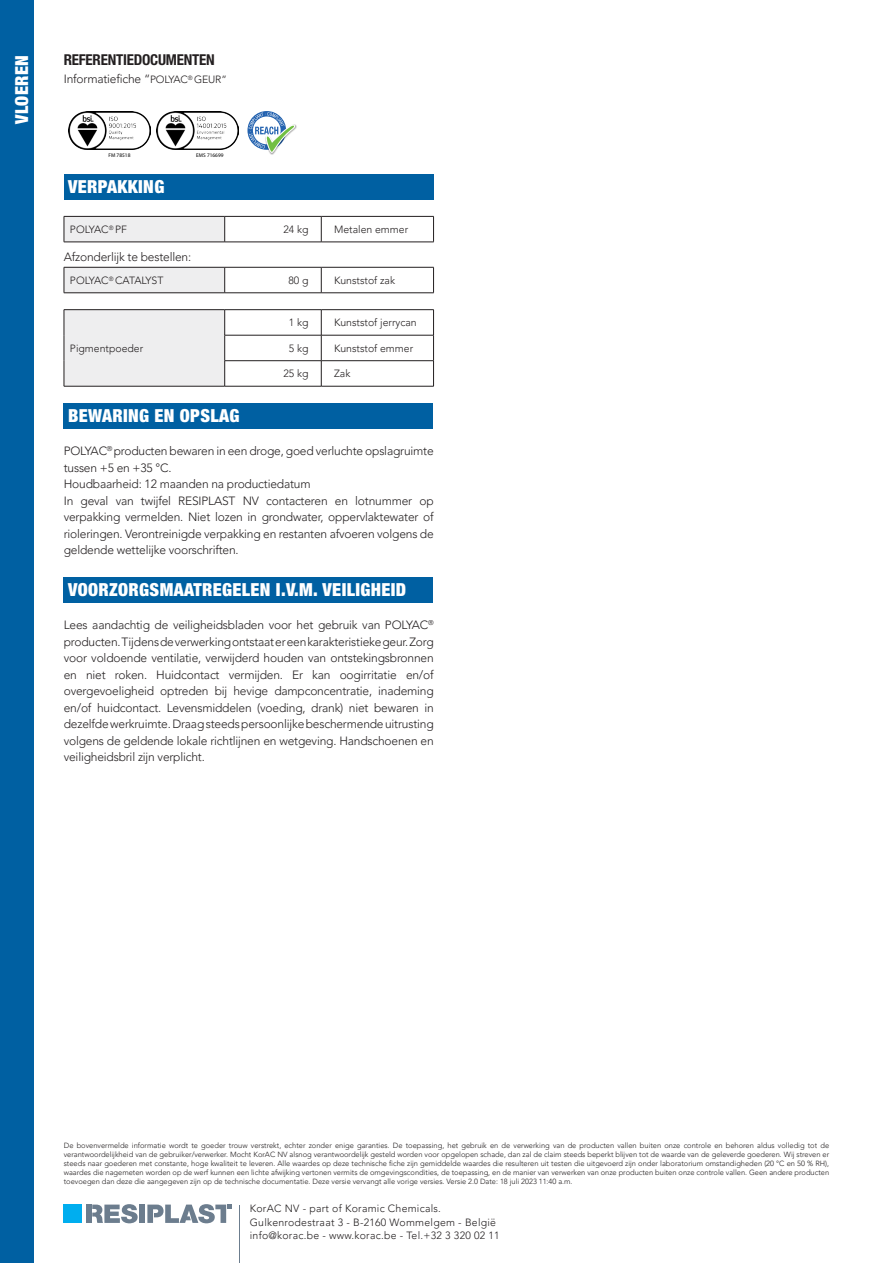
<style>
.page{position:relative;width:893px;height:1263px;background:#fff}
.page>*{position:absolute;margin:0;border:0;box-sizing:border-box;transform-origin:0 0}
.BODY_TEXT{font:900 condensed 18px "Helvetica Neue LT Std";letter-spacing:.02em;color:#fff}
.TItle_niv_2{font:700 condensed 15px "Helvetica Neue LT Std";letter-spacing:-.015em;color:#231f20}
.BODY_TEXT-2{font:300 12px/16.5px "Avenir LT Pro";letter-spacing:-.015em;color:#231f20;text-align:justify}
.t1{font:300 10.5px/13.5px "Avenir LT Pro";letter-spacing:.025em;color:#231f20}
.t2{font:300 10.5px "Avenir LT Pro";color:#231f20}
.Body_7{font:300 7.5px/9px "Avenir LT Pro";color:#231f20;text-align:justify}
.t3{font:5.4px "Myriad Pro";color:#000}
.s1{font-size:10.5px}
</style>
<div class="page">
<div style="left:0;top:0;width:34px;height:1263px;background:#0060a2"></div>
<hr style="left:240px;top:1205px;width:1px;height:58px;background:#6c7d8e">
<div style="left:139px;top:1204px;width:6px;height:19px;background:#6c7d8e"></div>
<div style="left:86px;top:1204px;width:5px;height:19px;background:#6c7d8e"></div>
<svg style="left:92px;top:1204px;width:46px;height:19px"></svg>
<svg style="left:147px;top:1204px;width:84px;height:19px"></svg>
<div style="left:64px;top:1204px;width:18px;height:19px;background:#00aeef"></div>
<img style="left:68px;top:111px;width:83px;height:38px">
<img style="left:157px;top:111px;width:82px;height:38px">
<img style="left:270px;top:124px;width:27px;height:31px">
<svg style="left:247px;top:111px;width:48px;height:42px"></svg>
<div style="left:64px;top:174px;width:369px;height:26px;background:#0060a2"></div>
<div style="left:64px;top:216px;width:161px;height:26px;background:#eeeeef"></div>
<hr style="left:64px;top:216px;width:161px;height:1px;background:#231f20">
<svg style="left:64px;top:217px;width:1px;height:25px"></svg>
<hr style="left:225px;top:216px;width:96px;height:1px;background:#231f20">
<svg style="left:224px;top:217px;width:1px;height:25px"></svg>
<hr style="left:64px;top:242px;width:161px;height:1px;background:#231f20">
<hr style="left:225px;top:242px;width:96px;height:1px;background:#231f20">
<hr style="left:321px;top:216px;width:113px;height:1px;background:#231f20">
<svg style="left:321px;top:217px;width:1px;height:25px"></svg>
<svg style="left:433px;top:217px;width:1px;height:25px"></svg>
<hr style="left:321px;top:242px;width:113px;height:1px;background:#231f20">
<div style="left:64px;top:267px;width:161px;height:26px;background:#eeeeef"></div>
<hr style="left:64px;top:267px;width:161px;height:1px;background:#231f20">
<svg style="left:64px;top:267px;width:1px;height:26px"></svg>
<hr style="left:64px;top:293px;width:161px;height:1px;background:#231f20">
<hr style="left:225px;top:267px;width:96px;height:1px;background:#231f20">
<svg style="left:224px;top:267px;width:1px;height:26px"></svg>
<hr style="left:321px;top:267px;width:113px;height:1px;background:#231f20">
<svg style="left:321px;top:267px;width:1px;height:26px"></svg>
<svg style="left:433px;top:267px;width:1px;height:26px"></svg>
<hr style="left:225px;top:293px;width:96px;height:1px;background:#231f20">
<hr style="left:321px;top:293px;width:113px;height:1px;background:#231f20">
<div style="left:64px;top:310px;width:161px;height:76px;background:#eeeeef"></div>
<hr style="left:64px;top:309px;width:161px;height:1px;background:#231f20">
<svg style="left:64px;top:310px;width:1px;height:76px"></svg>
<hr style="left:64px;top:386px;width:161px;height:1px;background:#231f20">
<hr style="left:225px;top:309px;width:96px;height:1px;background:#231f20">
<hr style="left:321px;top:309px;width:113px;height:1px;background:#231f20">
<hr style="left:225px;top:335px;width:96px;height:1px;background:#231f20">
<hr style="left:321px;top:335px;width:113px;height:1px;background:#231f20">
<hr style="left:225px;top:360px;width:96px;height:1px;background:#231f20">
<svg style="left:224px;top:310px;width:1px;height:76px"></svg>
<hr style="left:321px;top:360px;width:113px;height:1px;background:#231f20">
<svg style="left:321px;top:310px;width:1px;height:76px"></svg>
<svg style="left:433px;top:310px;width:1px;height:76px"></svg>
<hr style="left:225px;top:386px;width:96px;height:1px;background:#231f20">
<hr style="left:321px;top:386px;width:113px;height:1px;background:#231f20">
<div style="left:64px;top:403px;width:369px;height:25px;background:#0060a2"></div>
<div style="left:64px;top:577px;width:369px;height:25px;background:#0060a2"></div>
<h1 class="BODY_TEXT" style="left:11px;top:124px;width:70px;rotate:-90deg">VLOEREN</h1>
<p class="TItle_niv_2" style="left:64px;top:50px;width:152px">REFERENTIEDOCUMENTEN</p>
<p class="BODY_TEXT-2" style="left:64px;top:71px;width:164px">Informatiefiche “<span class="s1">POLYAC</span><sup>®</sup> <span class="s1">GEUR”</span></p>
<p class="t3" style="left:109px;top:152px;width:23px">FM 78518</p>
<p class="t3" style="left:196px;top:152px;width:29px">EMS 716699</p>
<p class="BODY_TEXT" style="left:68px;top:176px;width:98px">VERPAKKING</p>
<p class="t2" style="left:70px;top:223px;width:59px">POLYAC<sup>®</sup> PF</p>
<p class="t2" style="left:283px;top:223px;width:27px">24 kg</p>
<p class="t2" style="left:334px;top:223px;width:76px">Metalen emmer</p>
<p class="BODY_TEXT-2" style="left:64px;top:249px;width:129px">Afzonderlijk te bestellen:</p>
<p class="t2" style="left:70px;top:274px;width:95px">POLYAC<sup>®</sup> CATALYST</p>
<p class="t2" style="left:288px;top:274px;width:22px">80 g</p>
<p class="t2" style="left:334px;top:274px;width:63px">Kunststof zak</p>
<p class="t2" style="left:70px;top:342px;width:75px">Pigmentpoeder</p>
<p class="t2" style="left:289px;top:317px;width:21px">1 kg</p>
<p class="t2" style="left:334px;top:317px;width:84px">Kunststof jerrycan</p>
<p class="t2" style="left:289px;top:342px;width:21px">5 kg</p>
<p class="t2" style="left:334px;top:342px;width:81px">Kunststof emmer</p>
<p class="t2" style="left:283px;top:368px;width:27px">25 kg</p>
<p class="t2" style="left:334px;top:368px;width:18px">Zak</p>
<p class="BODY_TEXT" style="left:68px;top:405px;width:173px">BEWARING EN OPSLAG</p>
<p class="BODY_TEXT-2" style="left:64px;top:443px;width:371px">POLYAC<sup>®</sup> producten bewaren in een droge, goed verluchte opslagruimte tussen +5 en +35 °C.</p>
<p class="BODY_TEXT-2" style="left:64px;top:476px;width:248px">Houdbaarheid: 12 maanden na productiedatum</p>
<p class="BODY_TEXT-2" style="left:64px;top:493px;width:371px">In geval van twijfel RESIPLAST NV contacteren en lotnummer op verpakking vermelden. Niet lozen in grondwater, oppervlaktewater of rioleringen. Verontreinigde verpakking en restanten afvoeren volgens de geldende wettelijke voorschriften.</p>
<p class="BODY_TEXT" style="left:68px;top:579px;width:340px">VOORZORGSMAATREGELEN I.V.M. VEILIGHEID</p>
<p class="BODY_TEXT-2" style="left:64px;top:617px;width:371px">Lees aandachtig de veiligheidsbladen voor het gebruik van POLYAC<sup>® </sup>producten. Tijdens de verwerking ontstaat er een karakteristieke geur. Zorg voor voldoende ventilatie, verwijderd houden van ontstekingsbronnen en niet roken. Huidcontact vermijden. Er kan oogirritatie en/of overgevoeligheid optreden bij hevige dampconcentratie, inademing en/of huidcontact. Levensmiddelen (voeding, drank) niet bewaren in dezelfde werkruimte. Draag steeds persoonlijke beschermende uitrusting volgens de geldende lokale richtlijnen en wetgeving. Handschoenen en veiligheidsbril zijn verplicht.</p>
<p class="Body_7" style="left:64px;top:1141px;width:767px">De bovenvermelde informatie wordt te goeder trouw verstrekt, echter zonder enige garanties. De toepassing, het gebruik en de verwerking van de producten vallen buiten onze controle en behoren aldus volledig tot de verantwoordelijkheid van de gebruiker/verwerker. Mocht KorAC NV alsnog verantwoordelijk gesteld worden voor opgelopen schade, dan zal de claim steeds beperkt blijven tot de waarde van de geleverde goederen. Wij streven er steeds naar goederen met constante, hoge kwaliteit te leveren. Alle waardes op deze technische fiche zijn gemiddelde waardes die resulteren uit testen die uitgevoerd zijn onder laboratorium omstandigheden (20 °C en 50 % RH), waardes die nagemeten worden op de werf kunnen een lichte afwijking vertonen vermits de omgevingscondities, de toepassing, en de manier van verwerken van onze producten buiten onze controle vallen. Geen andere producten toevoegen dan deze die aangegeven zijn op de technische documentatie. Deze versie vervangt alle vorige versies. Versie 2.0 Date: 18 juli 2023 11:40 a.m.</p>
<p class="t1" style="left:250px;top:1202px;width:251px">KorAC NV - part of Koramic Chemicals.<br>Gulkenrodestraat 3 - B-2160 Wommelgem - België info@korac.be - www.korac.be - Tel.+32 3 320 02 11</p>
</div>
